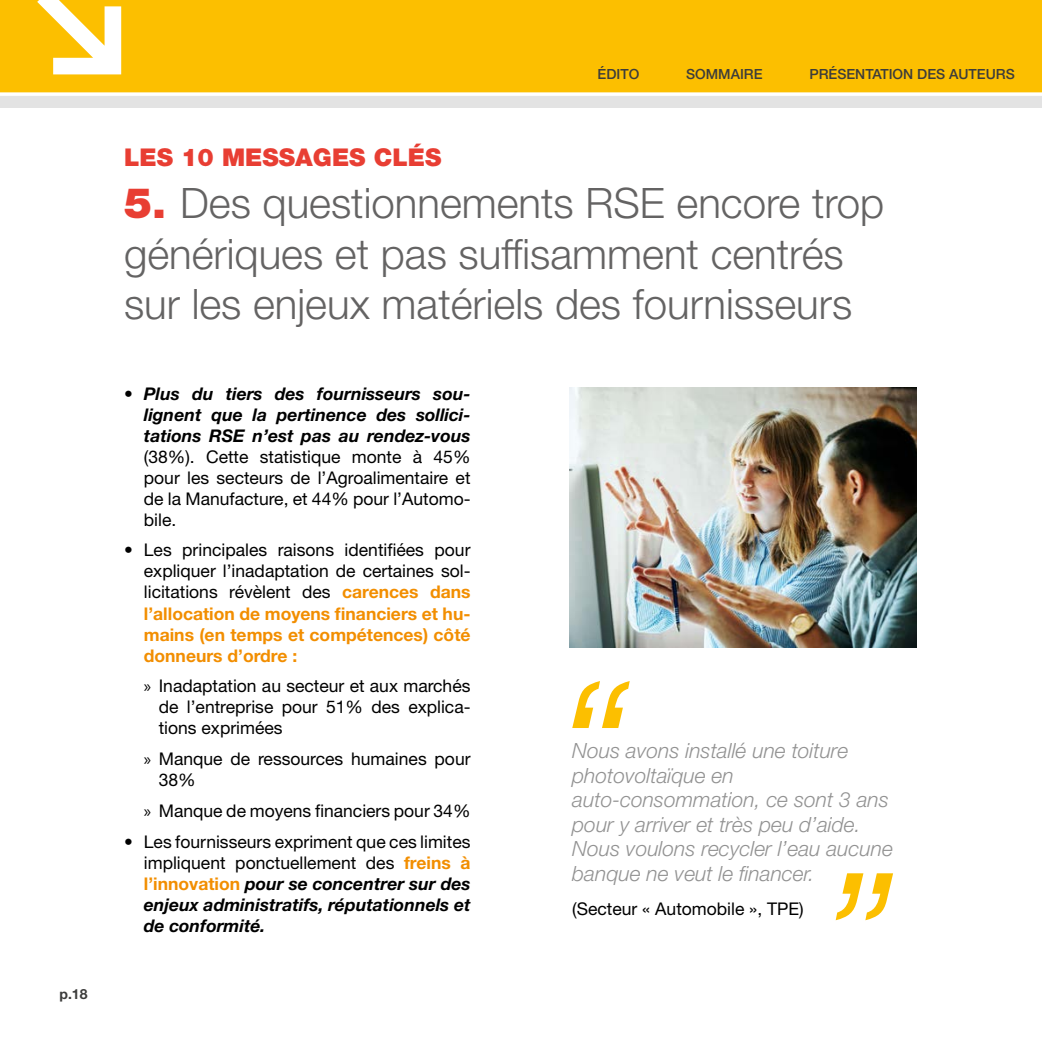
<style>
.page{position:relative;width:1042px;height:1042px;background:#fff}
.page>*{position:absolute;margin:0;border:0;box-sizing:border-box;transform-origin:0 0}
.Titre_des_parties{font:300 42px/50.4px "Helvetica Neue LT Std";color:#646363}
.Titre_des_parties-2{font:900 24.5px "Helvetica Neue LT Std";color:#e83e33}
.verbatime{font:italic 300 21px/24.5px "Helvetica Neue LT Std";color:#929292}
.t1{font:17.5px/21px "Helvetica Neue LT Std";color:#000;text-align:justify}
.t2{font:italic 700 17.5px/21px "Helvetica Neue LT Std";color:#000;text-align:justify}
.t3{font:500 14px "Helvetica Neue LT Std";color:#3c3c3b}
.t4{font:700 14px "Helvetica Neue LT Std";color:#3c3c3b}
.s1{font-weight:900;color:#e83e33}
.s2{font-weight:700;font-style:italic}
.s3{font-weight:700;color:#f28e00}
.s4{font-family:"Myriad Pro"}
.s5{font-weight:400;font-style:normal}
.s6{font-style:normal;color:#f28e00}
</style>
<div class="page">
<div style="left:0;top:0;width:1042px;height:108px;background:#e3e3e3"></div>
<div style="left:0;top:0;width:1042px;height:96px;background:#fcbf00"></div>
<svg style="left:37px;top:0;width:84px;height:74px"></svg>
<svg style="left:572px;top:681px;width:58px;height:47px"></svg>
<svg style="left:835px;top:873px;width:58px;height:47px"></svg>
<img style="left:570px;top:387px;width:346px;height:260px">
<p class="t4" style="left:60px;top:985px;width:30px">p.18</p>
<p class="Titre_des_parties-2" style="left:124px;top:143px;width:319px">LES 10 MESSAGES CLÉS</p>
<p class="t3" style="left:597px;top:66px;width:43px">ÉDITO</p>
<p class="t3" style="left:686px;top:66px;width:78px">SOMMAIRE</p>
<p class="t3" style="left:809px;top:66px;width:207px">PRÉSENTATION DES AUTEURS</p>
<p class="Titre_des_parties" style="left:124px;top:177px;width:762px"><span class="s1">5.</span> Des questionnements RSE encore trop génériques et pas suffisamment centrés sur les enjeux matériels des fournisseurs</p>
<p class="t1" style="left:144px;top:382px;width:328px;text-indent:-20px">• <span class="s2">Plus du tiers des fournisseurs sou&shy;lignent que la pertinence des sollici&shy;tations RSE n’est pas au rendez-vous </span>(38%). Cette statistique monte à 45% pour les secteurs de l’Agroalimentaire et de la Manufacture, et 44% pour l’Automo&shy;bile.</p>
<p class="t1" style="left:144px;top:539px;width:328px;text-indent:-20px">• Les principales raisons identifiées pour expliquer l’inadaptation de certaines sol&shy;licitations révèlent des <span class="s3">carences dans l’allocation de moyens financiers et hu&shy;mains (en temps et compétences) côté donneurs d’ordre :</span></p>
<p class="t1" style="left:159px;top:675px;width:313px;text-indent:-15px"><span class="s4">»</span> Inadaptation au secteur et aux marchés de l’entreprise pour 51% des explica&shy;tions exprimées</p>
<p class="t1" style="left:159px;top:748px;width:313px;text-indent:-15px"><span class="s4">»</span> Manque de ressources humaines pour<br>38%</p>
<p class="t1" style="left:144px;top:800px;width:328px"><span class="s4">»</span> Manque de moyens financiers pour 34%</p>
<p class="t2" style="left:144px;top:831px;width:328px;text-indent:-20px"><span class="s5">• Les fournisseurs expriment que ces limites impliquent ponctuellement des</span> <span class="s6">freins à l’innovation</span> pour se concentrer sur des enjeux administratifs, réputationnels et de conformité.</p>
<p class="verbatime" style="left:572px;top:738px;width:322px">Nous avons installé une toiture photovoltaïque en auto-consommation, ce sont 3 ans pour y arriver et très peu d’aide.<br>Nous voulons recycler l’eau aucune banque ne veut le financer.</p>
<p class="t1" style="left:572px;top:898px;width:233px">(Secteur « Automobile », TPE)</p>
</div>
